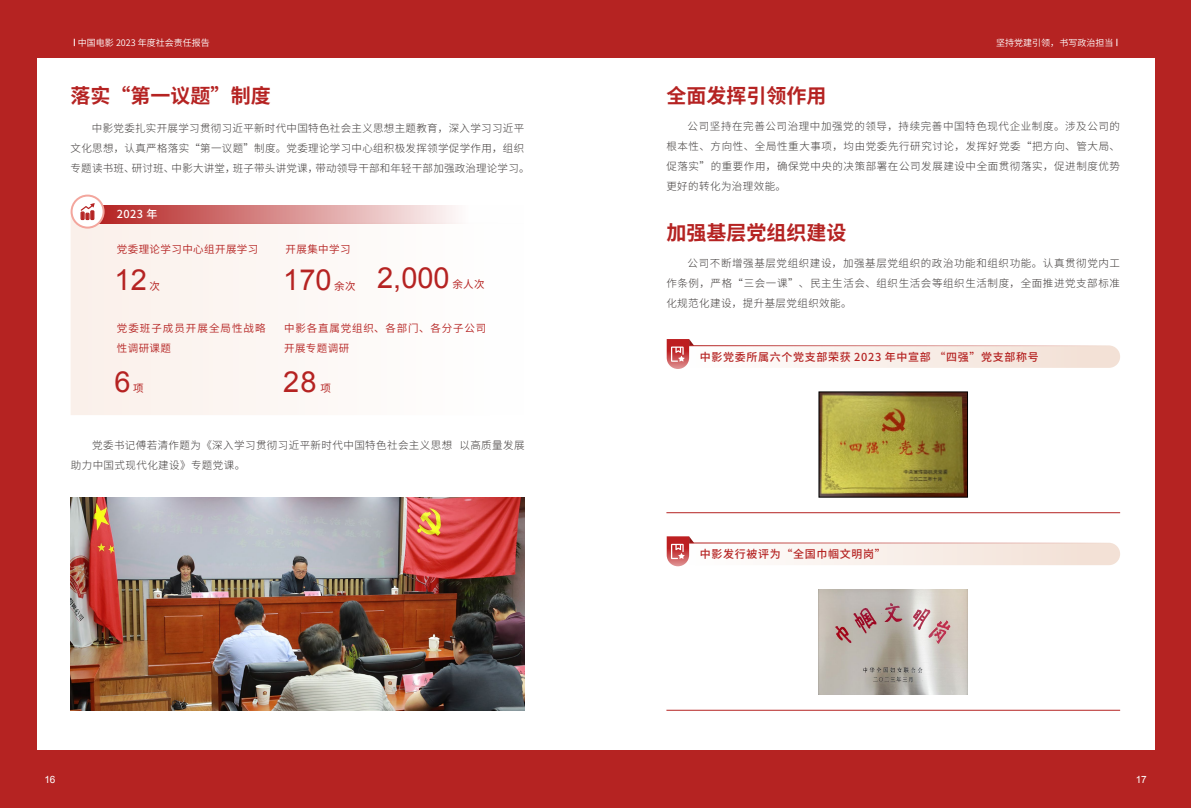
<style>
.page{position:relative;width:1191px;height:808px;background:#b52322}
.page>*{position:absolute;margin:0;border:0;box-sizing:border-box;transform-origin:0 0}
.t1{font:29px "Arial";color:#b52322}
.t2{font:700 20px "Source Han Sans CN";color:#b52322}
.t3{font:500 11px "Source Han Sans CN";letter-spacing:.06em;color:#b52322}
.t4{font:500 11px "Source Han Sans CN";color:#fff}
.t5{font:300 10.5px/20px "Source Han Sans CN";letter-spacing:.04em;color:#3e3a39;text-align:justify}
.t6{font:10.5px/20px "Source Han Sans CN";letter-spacing:.08em;color:#b52322}
.t7{font:10.5px "Source Han Sans CN";letter-spacing:.04em;color:#b52322}
.t8{font:10.5px/20px "Source Han Sans CN";letter-spacing:.095em;color:#b52322}
.t9{font:10.5px "Source Han Sans CN";color:#b52322}
.t10{font:10px "Arial";color:#fff}
.t11{font:9px "Source Han Sans SC";color:#fff}
</style>
<div class="page">
<div style="left:37px;top:58px;width:1117px;height:692px;background:#fff"></div>
<hr style="left:666px;top:710px;width:454px;height:1px;background:#b52322">
<svg style="left:666px;top:339px;width:454px;height:30px"></svg>
<svg style="left:666px;top:536px;width:454px;height:30px"></svg>
<hr style="left:689px;top:345px;width:422px;height:1px;background:#b52322">
<hr style="left:689px;top:543px;width:422px;height:1px;background:#b52322">
<img style="left:821px;top:394px;width:144px;height:101px">
<div style="left:819px;top:392px;width:148px;height:105px;border:1px solid #000"></div>
<hr style="left:666px;top:512px;width:454px;height:1px;background:#b52322">
<img style="left:819px;top:589px;width:148px;height:105px">
<img style="left:71px;top:497px;width:453px;height:214px">
<svg style="left:71px;top:216px;width:388px;height:199px;fill:#fcf6f3"></svg>
<div style="left:94px;top:205px;width:430px;height:18px;background:linear-gradient(to right,#b52423,#fff)"></div>
<svg style="left:72px;top:196px;width:32px;height:32px"></svg>
<div style="left:71px;top:195px;width:34px;height:34px;border:2px solid #f3a69d;border-radius:50%"></div>
<svg style="left:80px;top:203px;width:15px;height:17px"></svg>
<p class="t11" style="left:78px;top:37px;width:133px">中国电影 2023 年度社会责任报告</p>
<p class="t11" style="left:996px;top:37px;width:118px">坚持党建引领，书写政治担当</p>
<h2 class="t2" style="left:666px;top:84px;width:161px">全面发挥引领作用</h2>
<p class="t5" style="left:666px;top:117px;width:455px;text-indent:21px">公司坚持在完善公司治理中加强党的领导，持续完善中国特色现代企业制度。涉及公司的根本性、方向性、全局性重大事项，均由党委先行研究讨论，发挥好党委“把方向、管大局、促落实”的重要作用，确保党中央的决策部署在公司发展建设中全面贯彻落实，促进制度优势更好的转化为治理效能。</p>
<h2 class="t2" style="left:666px;top:221px;width:181px">加强基层党组织建设</h2>
<p class="t5" style="left:666px;top:254px;width:455px;text-indent:21px">公司不断增强基层党组织建设，加强基层党组织的政治功能和组织功能。认真贯彻党内工作条例，严格“三会一课”、民主生活会、组织生活会等组织生活制度，全面推进党支部标准化规范化建设，提升基层党组织效能。</p>
<h2 class="t2" style="left:71px;top:84px;width:201px">落实“第一议题”制度</h2>
<p class="t5" style="left:71px;top:119px;width:460px;text-align:left;text-indent:21px">中影党委扎实开展学习贯彻习近平新时代中国特色社会主义思想主题教育，深入学习习近平文化思想，认真严格落实“第一议题”制度。党委理论学习中心组积极发挥领学促学作用，组织专题读书班、研讨班、中影大讲堂，班子带头讲党课，带动领导干部和年轻干部加强政治理论学习。</p>
<p class="t4" style="left:117px;top:208px;width:42px">2023 年</p>
<p class="t7" style="left:117px;top:243px;width:143px">党委理论学习中心组开展学习</p>
<p class="t7" style="left:285px;top:243px;width:67px">开展集中学习</p>
<h1 class="t1" style="left:377px;top:259px;width:74px">2,000</h1>
<p class="t9" style="left:452px;top:279px;width:34px">余人次</p>
<h1 class="t1" style="left:115px;top:261px;width:34px">12</h1>
<p class="t9" style="left:149px;top:280px;width:12px">次</p>
<h1 class="t1" style="left:283px;top:261px;width:50px">170</h1>
<p class="t9" style="left:334px;top:280px;width:23px">余次</p>
<p class="t8" style="left:117px;top:318px;width:150px">党委班子成员开展全局性战略性调研课题</p>
<p class="t6" style="left:284px;top:318px;width:204px">中影各直属党组织、各部门、各分子公司开展专题调研</p>
<h1 class="t1" style="left:115px;top:363px;width:18px">6</h1>
<p class="t9" style="left:133px;top:383px;width:12px">项</p>
<h1 class="t1" style="left:283px;top:363px;width:35px">28</h1>
<p class="t9" style="left:320px;top:383px;width:12px">项</p>
<p class="t5" style="left:71px;top:435px;width:455px;text-indent:21px">党委书记傅若清作题为《深入学习贯彻习近平新时代中国特色社会主义思想 以高质量发展助力中国式现代化建设》专题党课。</p>
<p class="t3" style="left:700px;top:350px;width:340px">中影党委所属六个党支部荣获 2023 年中宣部 “四强”党支部称号</p>
<p class="t3" style="left:700px;top:548px;width:187px">中影发行被评为“全国巾帼文明岗”</p>
<p class="t10" style="left:44px;top:773px;width:13px">16</p>
<p class="t10" style="left:1135px;top:773px;width:13px">17</p>
</div>
